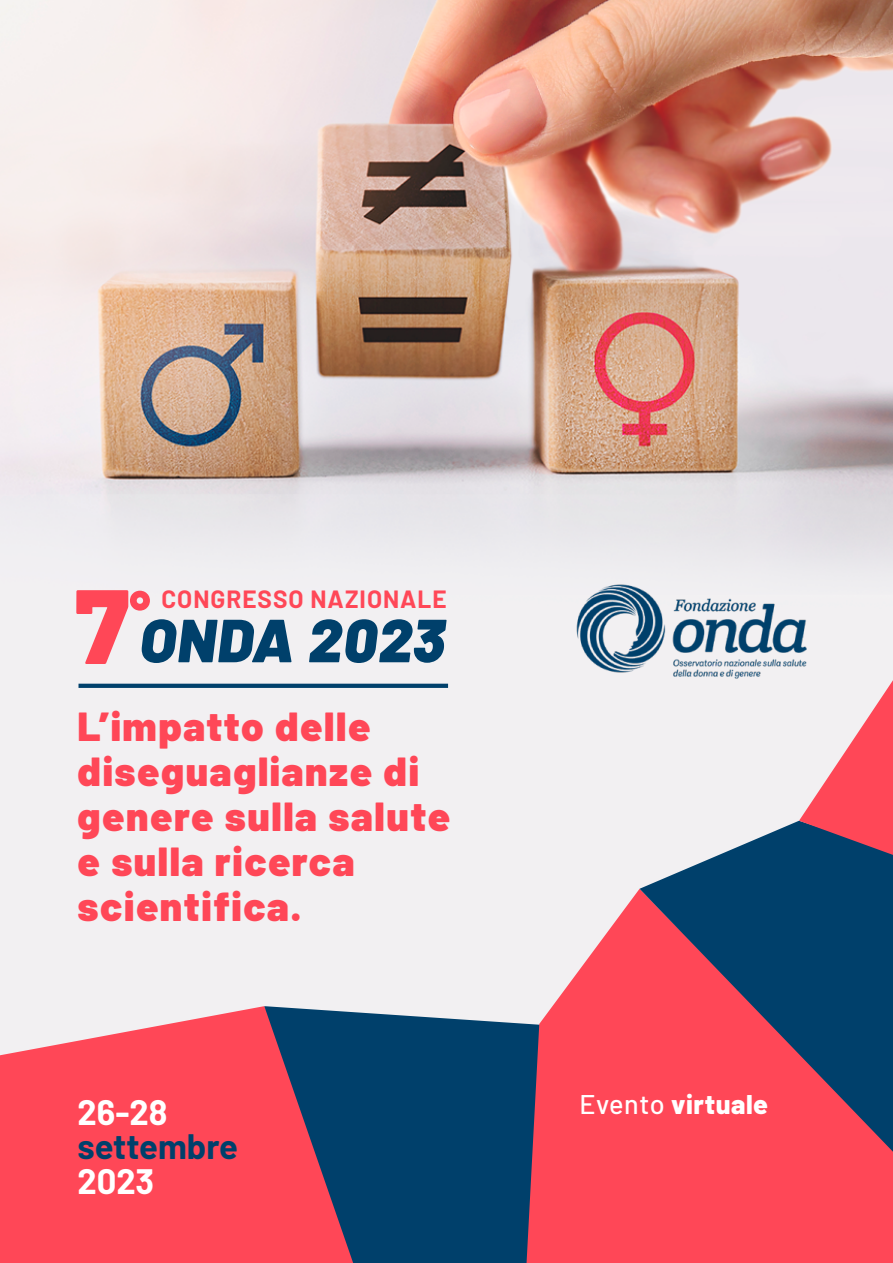
<style>
.page{position:relative;width:893px;height:1263px;background:#fff}
.page>*{position:absolute;margin:0;border:0;box-sizing:border-box;transform-origin:0 0}
.t1{font:italic 900 60.75px "Barlow";letter-spacing:.02em;color:#00406b}
.t2{font:900 57.3px "Barlow";color:#ff4757}
.t3{font:900 40.5px/45px "Barlow";letter-spacing:.04em;color:#ff4757}
.t4{font:700 34.5px "Barlow";color:#fff}
.t5{font:700 34.5px "Barlow";color:#00406b}
.t6{font:800 27px "Barlow";letter-spacing:.02em;color:#fff}
.t7{font:700 24.3px "Barlow";letter-spacing:.04em;color:#ff4757}
.s1{font-style:normal;font-size:105.45px;color:#ff4757}
.s2{font-weight:500}
</style>
<div class="page">
<img style="left:0;top:0;width:893px;height:1006px">
<svg style="left:0;top:1006px;width:264px;height:257px;background:#fd5766"></svg>
<svg style="left:79px;top:684px;width:369px;height:4px"></svg>
<svg style="left:264px;top:1006px;width:263px;height:257px;background:#33476c"></svg>
<svg style="left:527px;top:889px;width:366px;height:374px;background:#f85b69"></svg>
<svg style="left:640px;top:821px;width:253px;height:331px;background:#794e6b"></svg>
<svg style="left:799px;top:680px;width:94px;height:175px"></svg>
<img style="left:569px;top:585px;width:246px;height:102px">
<h1 class="t1" style="left:75px;top:595px;width:371px"><span class="s1">7</span> ONDA 2023</h1>
<h2 class="t2" style="left:129px;top:573px;width:23px">°</h2>
<p class="t7" style="left:161px;top:582px;width:287px">CONGRESSO NAZIONALE</p>
<p class="t3" style="left:78px;top:701px;width:374px">L’impatto delle diseguaglianze di genere sulla salute e sulla ricerca scientifica.</p>
<p class="t4" style="left:78px;top:1087px;width:91px">26-28</p>
<p class="t5" style="left:78px;top:1121px;width:162px">settembre</p>
<p class="t4" style="left:78px;top:1156px;width:78px">2023</p>
<p class="t6" style="left:579px;top:1084px;width:190px"><span class="s2">Evento</span> virtuale</p>
</div>
